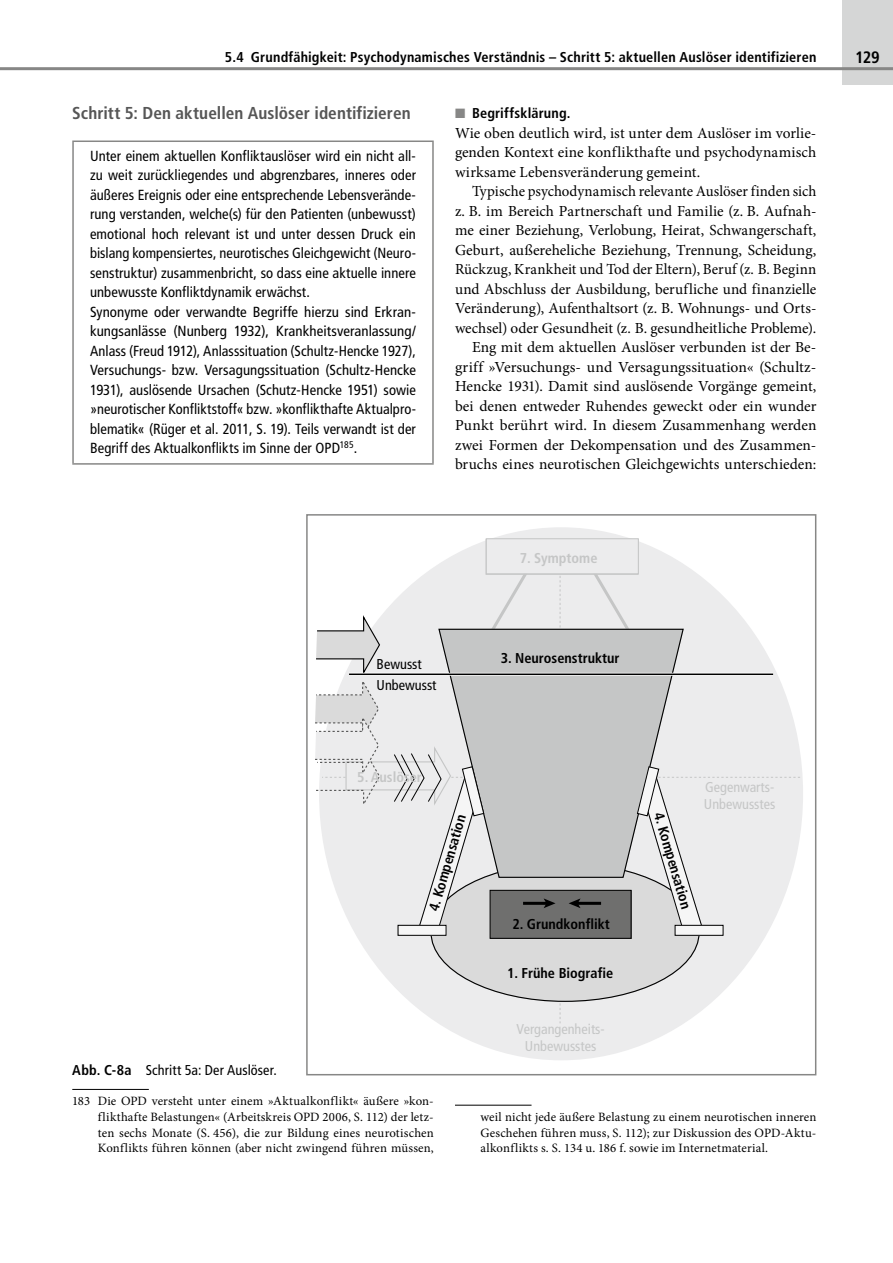
<style>
.page{position:relative;width:893px;height:1263px;background:#fff}
.page>*{position:absolute;margin:0;border:0;box-sizing:border-box;transform-origin:0 0}
.t1{font:700 condensed 17.25px "Frutiger LT Std";color:#565656}
.t2{font:700 condensed 16.5px "Frutiger LT Std";color:#000}
.t3{font:15.3px/19.5px "Minion Pro";color:#000;text-align:justify}
.t4{font:condensed 14.7px/19.5px "Frutiger LT Std";letter-spacing:.005em;color:#000}
.t5{font:700 condensed 14.25px "Frutiger LT Std";letter-spacing:.01em;color:#000}
.t6{font:700 condensed 14.25px "Frutiger";color:#000}
.t7{font:condensed 14.25px/17.1px "Frutiger";color:#c5c6c6}
.t8{font:condensed 14.25px "Frutiger LT Std";letter-spacing:.005em;color:#000}
.t9{font:700 condensed 14.25px "Frutiger";color:#c5c6c6}
.t10{font:condensed 14.25px/21px "Frutiger";color:#000}
.t11{font:12.75px/15.8px "Minion Pro";letter-spacing:.015em;color:#000;text-align:justify}
.s1{color:#878786}
.s2{font-weight:700}
</style>
<div class="page">
<div style="left:842px;top:0;width:51px;height:85px;background:#d5d6d6"></div>
<hr style="left:0;top:67px;width:893px;height:3px;background:#878786">
<hr style="left:455px;top:1105px;width:76px;height:1px;background:#000">
<hr style="left:72px;top:140px;width:362px;height:2px;background:#878786">
<hr style="left:72px;top:142px;width:2px;height:321px;background:#878786">
<hr style="left:432px;top:142px;width:2px;height:321px;background:#878786">
<hr style="left:72px;top:463px;width:362px;height:2px;background:#878786">
<hr style="left:72px;top:1089px;width:77px;height:1px;background:#000">
<div style="left:319px;top:527px;width:484px;height:533px;background:#ececed;border-radius:50%"></div>
<div style="left:486px;top:538px;width:153px;height:36px;background:#ececed;border:1px solid #c5c6c6"></div>
<svg style="left:315px;top:544px;width:485px;height:479px"></svg>
<hr style="left:349px;top:673px;width:424px;height:3px;background:#fff">
<hr style="left:349px;top:673px;width:424px;height:2px;background:#000">
<div style="left:306px;top:514px;width:510px;height:561px;border:2px solid #878786"></div>
<p class="t5" style="left:225px;top:49px;width:593px">5.4 Grundfähigkeit: Psychodynamisches Verständnis – Schritt 5: aktuellen Auslöser identifizieren</p>
<p class="t2" style="left:855px;top:47px;width:26px">129</p>
<p class="t1" style="left:72px;top:103px;width:340px">Schritt 5: Den aktuellen Auslöser identifizieren</p>
<p class="t4" style="left:90px;top:146px;width:327px">Unter einem aktuellen Konfliktauslöser wird ein nicht all&shy;zu weit zurückliegendes und abgrenzbares, inneres oder äußeres Ereignis oder eine entsprechende Lebensverände&shy;rung verstanden, welche(s) für den Patienten (unbewusst) emotional hoch relevant ist und unter dessen Druck ein bislang kompensiertes, neurotisches Gleichgewicht (Neuro&shy;senstruktur) zusammenbricht, so dass eine aktuelle innere unbewusste Konfliktdynamik erwächst.<br>Synonyme oder verwandte Begriffe hierzu sind Erkran&shy;kungsanlässe (Nunberg 1932), Krankheitsveranlassung/ Anlass (Freud 1912), Anlasssituation (Schultz-Hencke 1927), Versuchungs- bzw. Versagungssituation (Schultz-Hencke 1931), auslösende Ursachen (Schutz-Hencke 1951) sowie »neurotischer Konfliktstoff« bzw. »konflikthafte Aktualpro&shy;blematik« (Rüger et al. 2011, S. 19). Teils verwandt ist der Begriff des Aktualkonflikts im Sinne der OPD<sup>185</sup>.</p>
<p class="t5" style="left:455px;top:105px;width:117px"><span class="s1">■</span> Begriffsklärung.</p>
<p class="t3" style="left:455px;top:123px;width:363px">Wie oben deutlich wird, ist unter dem Auslöser im vorlie&shy;genden Kontext eine konflikthafte und psychodynamisch wirksame Lebensveränderung gemeint.</p>
<p class="t3" style="left:455px;top:181px;width:363px;text-align:right">Typische psychodynamisch relevante Auslöser finden sich<br>z. B. im Bereich Partnerschaft und Familie (z. B. Aufnah&shy;me einer Beziehung, Verlobung, Heirat, Schwangerschaft, Geburt, außereheliche Beziehung, Trennung, Scheidung, Rückzug, Krankheit und Tod der Eltern), Beruf (z. B. Beginn und Abschluss der Ausbildung, berufliche und finanzielle Veränderung), Aufenthaltsort (z. B. Wohnungs- und Orts&shy;wechsel) oder Gesundheit (z. B. gesundheitliche Probleme).<br>Eng mit dem aktuellen Auslöser verbunden ist der Be&shy;griff »Versuchungs- und Versagungssituation« (Schultz-Hencke 1931). Damit sind auslösende Vorgänge gemeint, bei denen entweder Ruhendes geweckt oder ein wunder Punkt berührt wird. In diesem Zusammenhang werden zwei Formen der Dekompensation und des Zusammen&shy;bruchs eines neurotischen Gleichgewichts unterschieden:</p>
<p class="t9" style="left:520px;top:549px;width:79px">7. Symptome</p>
<p class="t10" style="left:377px;top:654px;width:61px">Bewusst<br>Unbewusst</p>
<p class="t9" style="left:357px;top:768px;width:66px">5. Auslöser</p>
<p class="t6" style="left:501px;top:650px;width:120px">3. Neurosenstruktur</p>
<p class="t7" style="left:704px;top:779px;width:73px">Gegenwarts-<br>Unbewusstes</p>
<p class="t6" style="left:426px;top:908px;width:101px;rotate:-74deg">4. Kompensation</p>
<p class="t6" style="left:667px;top:810px;width:101px;rotate:74deg">4. Kompensation</p>
<p class="t6" style="left:512px;top:916px;width:99px">2. Grundkonflikt</p>
<p class="t6" style="left:507px;top:965px;width:108px">1. Frühe Biografie</p>
<p class="t8" style="left:72px;top:1062px;width:204px"><span class="s2">Abb. C-8a</span> Schritt 5a: Der Auslöser.</p>
<p class="t11" style="left:98px;top:1093px;width:337px;text-indent:-26px">183 Die OPD versteht unter einem »Aktualkonflikt« äußere »kon&shy;flikthafte Belastungen« (Arbeitskreis OPD 2006, S. 112) der letz&shy;ten sechs Monate (S. 456), die zur Bildung eines neurotischen Konflikts führen können (aber nicht zwingend führen müssen,</p>
<p class="t7" style="left:517px;top:1021px;width:90px;text-align:center">Vergangenheits-<br>Unbewusstes</p>
<p class="t11" style="left:480px;top:1109px;width:337px">weil nicht jede äußere Belastung zu einem neurotischen inneren Geschehen führen muss, S. 112); zur Diskussion des OPD-Aktu&shy;alkonflikts s. S. 134 u. 186 f. sowie im Internetmaterial.</p>
</div>
